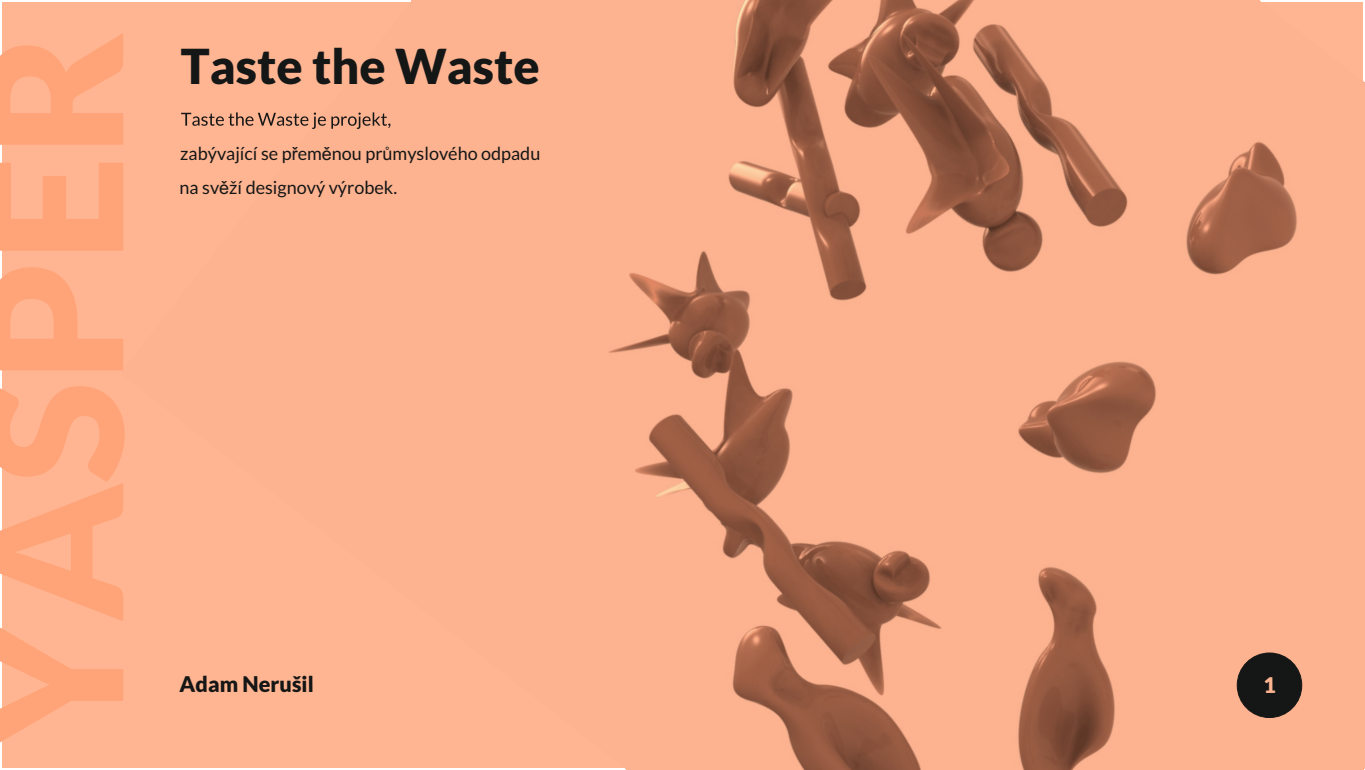
<style>
.page{position:relative;width:1365px;height:770px;background:#fff}
.page>*{position:absolute;margin:0;border:0;box-sizing:border-box;transform-origin:0 0}
.t1{font:900 187.45px "Lato";color:#ffa378}
.t2{font:900 48.33px "Lato";color:#151616}
.t3{font:900 21.6px "Lato";letter-spacing:-.005em;color:#151616}
.t4{font:900 21.6px "Lato";color:#ffb591}
.t5{font:18px/33.9px "Lato";color:#151616}
.s1{font-family:"Arial"}
</style>
<div class="page">
<div style="left:2px;top:2px;width:1361px;height:765px;background:#ffb591"></div>
<img style="left:121px;top:0;width:1244px;height:770px">
<div style="left:1237px;top:653px;width:65px;height:64px;background:#151616;border:1px solid #151616;border-radius:50%"></div>
<svg style="left:181px;top:112px;width:209px;height:17px"></svg>
<h1 class="t1" style="left:-28px;top:748px;width:718px;rotate:-90deg">YASPER</h1>
<h2 class="t2" style="left:181px;top:45px;width:360px">Taste the Waste</h2>
<p class="t5" style="left:180px;top:137px;width:362px">zabývající se p<span class="s1">ř</span>em<span class="s1">ě</span>nou pr<span class="s1">ů</span>myslového odpadu na sv<span class="s1">ě</span>ží designový výrobek.</p>
<p class="t3" style="left:180px;top:674px;width:136px">Adam Nerušil</p>
<p class="t4" style="left:1264px;top:675px;width:14px">1</p>
</div>
